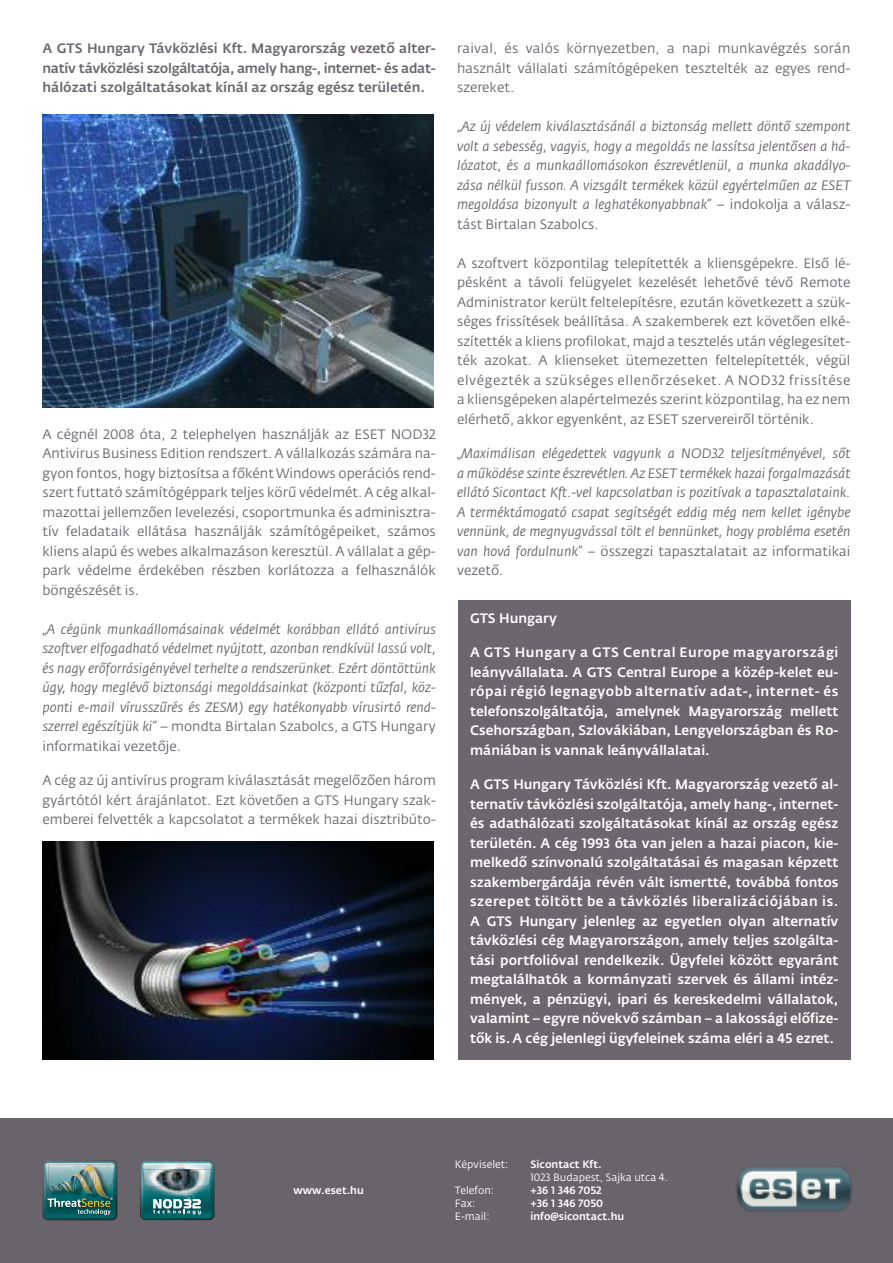
<style>
.page{position:relative;width:893px;height:1263px;background:#fff}
.page>*{position:absolute;margin:0;border:0;box-sizing:border-box;transform-origin:0 0}
.t1{font:13.5px/19.5px "Fedra Sans CE";color:#6c666f;text-align:justify}
.t2{font:italic 13.5px/19.5px "Fedra Sans CE";color:#6c666f;text-align:justify}
.t3{font:500 13.5px/19.5px "Fedra Sans CE";color:#fff;text-align:justify}
.t4{font:500 13.5px/19.5px "Fedra Sans CE";color:#6c666f;text-align:justify}
.t5{font:500 10.5px "Fedra Sans CE";color:#fff}
.t6{font:10.5px "Fedra Sans CE";color:#fff}
.s1{font-style:normal}
</style>
<div class="page">
<div style="left:0;top:1118px;width:893px;height:145px;background:#69636c"></div>
<img style="left:43px;top:1160px;width:74px;height:60px">
<img style="left:140px;top:1160px;width:75px;height:60px">
<img style="left:43px;top:115px;width:391px;height:293px">
<img style="left:43px;top:842px;width:391px;height:217px">
<div style="left:458px;top:600px;width:392px;height:459px;background:#6c666f"></div>
<p class="t4" style="left:43px;top:40px;width:395px">A GTS Hungary Távközlési Kft. Magyarország vezető alter&shy;natív távközlési szolgáltatója, amely hang-, internet- és adat&shy;hálózati szolgáltatásokat kínál az ország egész területén.</p>
<p class="t1" style="left:43px;top:426px;width:395px">A cégnél 2008 óta, 2 telephelyen használják az ESET NOD32<br>Antivirus Business Edition rendszert.A vállalkozás számára na&shy;gyon fontos, hogy biztosítsa a főkéntWindows operációs rend&shy;szert futtató számítógéppark teljes körű védelmét.A cég alkal&shy;mazottai jellemzően levelezési, csoportmunka és adminisztra&shy;tív feladataik ellátása használják számítógépeiket, számos kliens alapú és webes alkalmazáson keresztül. A vállalat a gép&shy;park védelme érdekében részben korlátozza a felhasználók böngészését is.</p>
<p class="t2" style="left:43px;top:621px;width:395px">„A cégünk munkaállomásainak védelmét korábban ellátó antivírus szoftver elfogadható védelmet nyújtott, azonban rendkívül lassú volt, és nagy erőforrásigényével terhelte a rendszerünket. Ezért döntöttünk úgy, hogy meglévő biztonsági megoldásainkat (központi tűzfal, köz&shy;ponti e-mail vírusszűrés és ZESM) egy hatékonyabb vírusirtó rend&shy;szerrel egészítjük ki” <span class="s1">– mondta Birtalan Szabolcs, a GTS Hungary informatikai vezetője.</span></p>
<p class="t1" style="left:43px;top:772px;width:395px">A cég az új antivírus program kiválasztását megelőzően három gyártótól kért árajánlatot. Ezt követően a GTS Hungary szak&shy;emberei felvették a kapcsolatot a termékek hazai disztribúto-</p>
<p class="t1" style="left:457px;top:40px;width:395px">raival, és valós környezetben, a napi munkavégzés során használt vállalati számítógépeken tesztelték az egyes rend&shy;szereket.</p>
<p class="t2" style="left:457px;top:118px;width:395px">„Az új védelem kiválasztásánál a biztonság mellett döntő szempont volt a sebesség, vagyis, hogy a megoldás ne lassítsa jelentősen a há&shy;lózatot, és a munkaállomásokon észrevétlenül, a munka akadályo&shy;zása nélkül fusson. A vizsgált termékek közül egyértelműen az ESET megoldása bizonyult a leghatékonyabbnak” <span class="s1">– indokolja a válasz&shy;tást Birtalan Szabolcs.</span></p>
<p class="t1" style="left:457px;top:255px;width:395px">A szoftvert központilag telepítették a kliensgépekre. Első lé&shy;pésként a távoli felügyelet kezelését lehetővé tévő Remote Administrator került feltelepítésre, ezután következett a szük&shy;séges frissítések beállítása. A szakemberek ezt követően elké&shy;szítették a kliens profilokat, majd a tesztelés után véglegesítet&shy;ték azokat. A klienseket ütemezetten feltelepítették, végül elvégezték a szükséges ellenőrzéseket. A NOD32 frissítése a kliensgépeken alapértelmezés szerint központilag, ha ez nem elérhetô, akkor egyenként, az ESET szervereirôl történik.</p>
<p class="t2" style="left:457px;top:445px;width:395px">„Maximálisan elégedettek vagyunk a NOD32 teljesítményével, sőt a működése szinte észrevétlen. Az ESET termékek hazai forgalmazását ellátó Sicontact Kft.-vel kapcsolatban is pozitívak a tapasztalataink.<br>A terméktámogató csapat segítségét eddig még nem kellet igénybe vennünk, de megnyugvással tölt el bennünket, hogy probléma esetén van hová fordulnunk” <span class="s1">– összegzi tapasztalatait az informatikai vezető.</span></p>
<p class="t3" style="left:470px;top:610px;width:88px">GTS Hungary</p>
<p class="t3" style="left:470px;top:644px;width:370px">A GTS Hungary a GTS Central Europe magyarországi leányvállalata. A GTS Central Europe a közép-kelet eu&shy;rópai régió legnagyobb alternatív adat-, internet- és telefonszolgáltatója, amelynek Magyarország mellett Csehországban, Szlovákiában, Lengyelországban és Ro&shy;mániában is vannak leányvállalatai.</p>
<p class="t3" style="left:470px;top:776px;width:370px">A GTS Hungary Távközlési Kft. Magyarország vezető al&shy;ternatív távközlési szolgáltatója, amely hang-, internet&shy;és adathálózati szolgáltatásokat kínál az ország egész területén. A cég 1993 óta van jelen a hazai piacon, kie&shy;melkedő színvonalú szolgáltatásai és magasan képzett szakembergárdája révén vált ismertté, továbbá fontos szerepet töltött be a távközlés liberalizációjában is.<br>A GTS Hungary jelenleg az egyetlen olyan alternatív távközlési cég Magyarországon, amely teljes szolgálta&shy;tási portfolióval rendelkezik. Ügyfelei között egyaránt megtalálhatók a kormányzati szervek és állami intéz&shy;mények, a pénzügyi, ipari és kereskedelmi vállalatok, valamint – egyre növekvő számban – a lakossági előfize&shy;tők is. A cég jelenlegi ügyfeleinek száma eléri a 45 ezret.</p>
<p class="t5" style="left:293px;top:1186px;width:72px">www.eset.hu</p>
<p class="t6" style="left:455px;top:1160px;width:55px">Képviselet:</p>
<p class="t5" style="left:530px;top:1160px;width:73px">Sicontact Kft.</p>
<p class="t6" style="left:530px;top:1173px;width:139px">1023 Budapest, Sajka utca 4.</p>
<p class="t6" style="left:455px;top:1186px;width:41px">Telefon:</p>
<p class="t5" style="left:530px;top:1186px;width:73px">+36 1 346 7052</p>
<p class="t6" style="left:455px;top:1200px;width:22px">Fax:</p>
<p class="t5" style="left:530px;top:1200px;width:74px">+36 1 346 7050</p>
<p class="t6" style="left:455px;top:1213px;width:36px">E-mail:</p>
<p class="t5" style="left:530px;top:1213px;width:95px">info@sicontact.hu</p>
</div>
